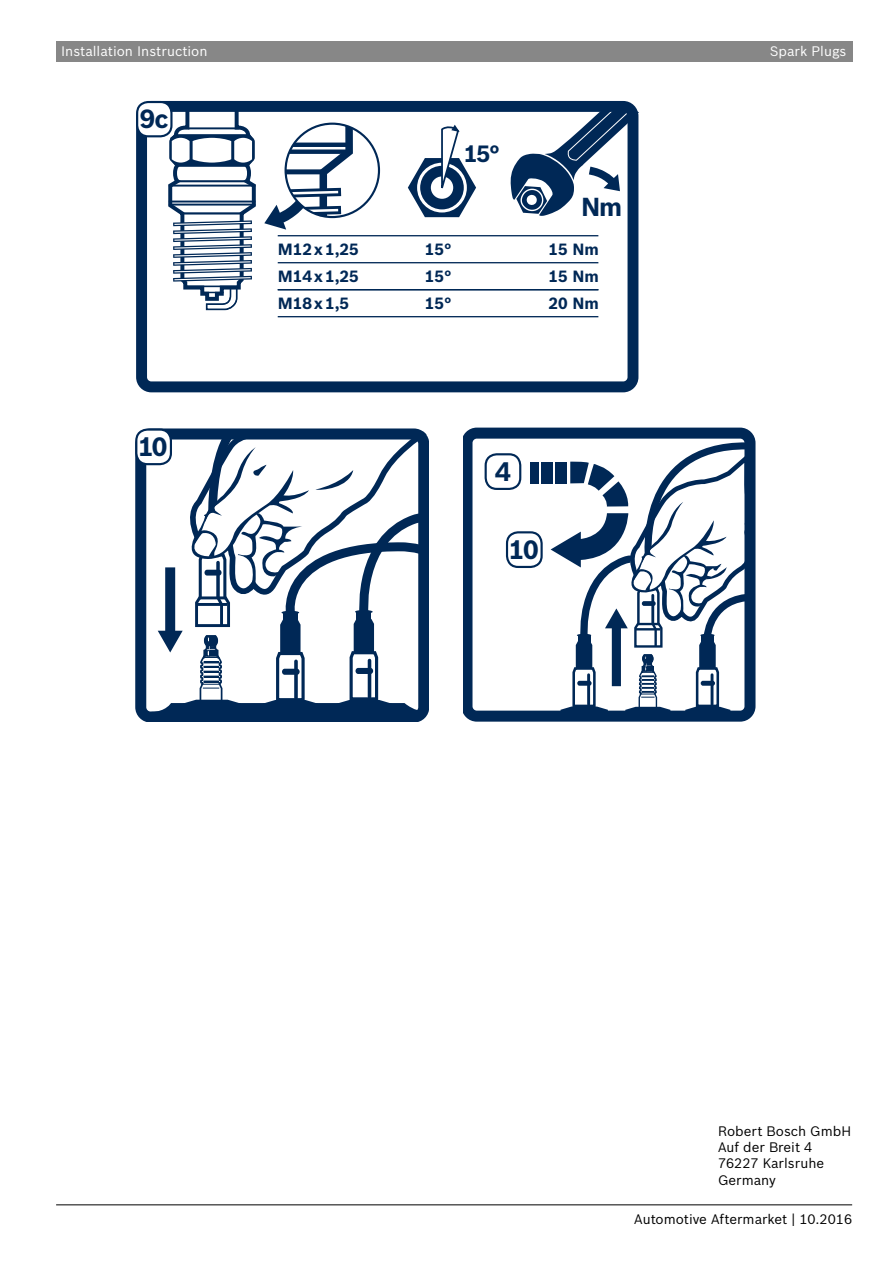
<style>
.page{position:relative;width:893px;height:1263px;background:#fff}
.page>*{position:absolute;margin:0;border:0;box-sizing:border-box;transform-origin:0 0}
.t1{font:700 25.95px "Bosch Sans";color:#002856}
.t2{font:700 25.65px "Bosch Sans";color:#002856}
.t3{font:700 25.5px "Bosch Sans";color:#002856}
.t4{font:700 23.1px "Bosch Sans";color:#002856}
.t5{font:700 15.9px "Bosch Sans";color:#002856}
.t6{font:13.5px/16.2px "Bosch Sans";color:#000}
.t7{font:13.5px "Bosch Sans";color:#fff}
</style>
<div class="page">
<div style="left:56px;top:41px;width:796px;height:20px;background:#878787"></div>
<hr style="left:56px;top:1204px;width:796px;height:1px;background:#000">
<svg style="left:136px;top:101px;width:502px;height:291px"></svg>
<div style="left:137px;top:102px;width:34px;height:34px;background:#fff;border-radius:11px"></div>
<div style="left:136px;top:101px;width:37px;height:36px;border:2px solid #002856;border-radius:11px"></div>
<svg style="left:464px;top:428px;width:291px;height:294px"></svg>
<svg style="left:135px;top:428px;width:294px;height:294px"></svg>
<div style="left:136px;top:430px;width:35px;height:34px;background:#fff;border-radius:11px"></div>
<div style="left:135px;top:428px;width:37px;height:37px;border:2px solid #002856;border-radius:11px"></div>
<p class="t7" style="left:61px;top:41px;width:148px">Installation Instruction</p>
<p class="t7" style="left:770px;top:41px;width:78px">Spark Plugs</p>
<h2 class="t2" style="left:140px;top:100px;width:30px">9c</h2>
<h1 class="t1" style="left:138px;top:427px;width:31px">10</h1>
<h3 class="t4" style="left:464px;top:136px;width:38px">15°</h3>
<h3 class="t3" style="left:581px;top:187px;width:43px">Nm</h3>
<p class="t5" style="left:278px;top:237px;width:83px">M12x1,25</p>
<p class="t5" style="left:425px;top:237px;width:28px">15°</p>
<p class="t5" style="left:549px;top:237px;width:52px">15 Nm</p>
<p class="t5" style="left:278px;top:264px;width:83px">M14x1,25</p>
<p class="t5" style="left:425px;top:264px;width:28px">15°</p>
<p class="t5" style="left:549px;top:264px;width:52px">15 Nm</p>
<p class="t5" style="left:278px;top:291px;width:73px">M18x1,5</p>
<p class="t5" style="left:425px;top:291px;width:28px">15°</p>
<p class="t5" style="left:549px;top:291px;width:52px">20 Nm</p>
<h1 class="t1" style="left:495px;top:452px;width:17px">4</h1>
<h1 class="t1" style="left:509px;top:530px;width:31px">10</h1>
<p class="t6" style="left:718px;top:1122px;width:135px">Robert Bosch GmbH<br>Auf der Breit 4<br>76227 Karlsruhe<br>Germany</p>
<p class="t6" style="left:634px;top:1210px;width:219px">Automotive Aftermarket | 10.2016</p>
</div>
